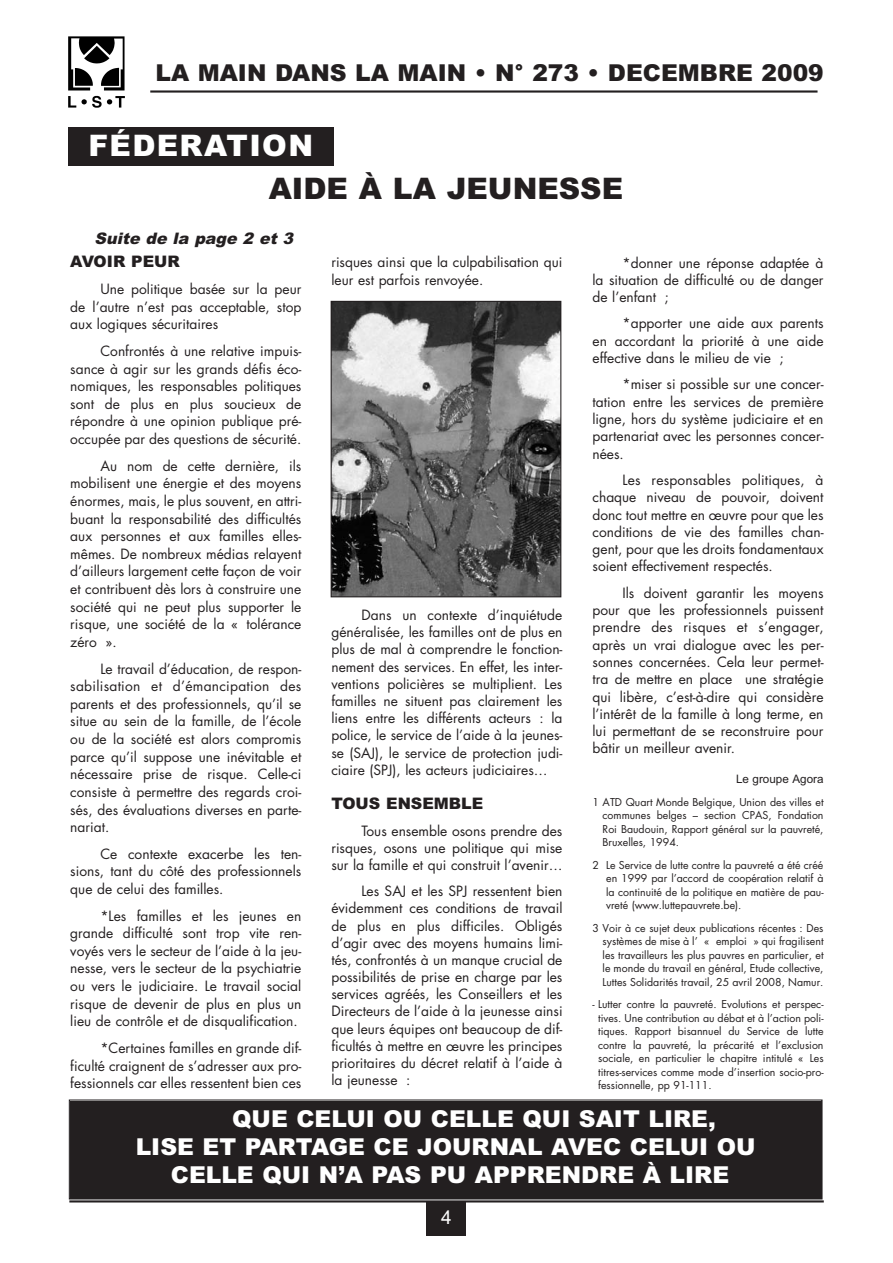
<style>
.page{position:relative;width:893px;height:1263px;background:#fff}
.page>*{position:absolute;margin:0;border:0;box-sizing:border-box;transform-origin:0 0}
.t1{font:900 29.7px "Arial";color:#231f20}
.t2{font:900 29.7px "Arial";letter-spacing:.045em;color:#fff}
.t3{font:900 23.25px "Arial";color:#fff}
.t4{font:900 23.25px "Arial";color:#231f20}
.t5{font:19.05px "Arial";color:#fff}
.t6{font:900 15.9px "Arial";color:#231f20}
.t7{font:italic 900 15.9px "Arial";color:#231f20}
.t8{font:13.8px/17.2px "Futura";color:#231f20;text-align:justify}
.t9{font:11.7px "Arial";color:#231f20}
.t10{font:10.65px/13.5px "Futura";color:#231f20;text-align:justify}
</style>
<div class="page">
<div style="left:427px;top:1202px;width:39px;height:34px;background:#231f20"></div>
<hr style="left:69px;top:1200px;width:755px;height:3px;background:#231f20">
<img style="left:68px;top:36px;width:57px;height:72px">
<hr style="left:150px;top:90px;width:667px;height:3px;background:#231f20">
<div style="left:68px;top:128px;width:265px;height:38px;background:#231f20"></div>
<div style="left:70px;top:1101px;width:751px;height:97px;background:#231f20"></div>
<div style="left:69px;top:1100px;width:753px;height:100px;border:1px solid #231f20"></div>
<img style="left:333px;top:303px;width:226px;height:292px">
<div style="left:331px;top:301px;width:230px;height:296px;border:1px solid #231f20"></div>
<h2 class="t4" style="left:155px;top:65px;width:670px">LA MAIN DANS LA MAIN • N° 273 • DECEMBRE 2009</h2>
<h1 class="t2" style="left:88px;top:135px;width:226px">FÉDERATION</h1>
<h1 class="t1" style="left:269px;top:178px;width:356px">AIDE À LA JEUNESSE</h1>
<p class="t7" style="left:95px;top:232px;width:203px">Suite de la page 2 et 3</p>
<p class="t6" style="left:70px;top:256px;width:111px">AVOIR PEUR</p>
<p class="t8" style="left:70px;top:281px;width:233px;text-indent:30px">Une politique basée sur la peur de l’autre n’est pas acceptable, stop aux logiques sécuritaires</p>
<p class="t8" style="left:70px;top:343px;width:233px;text-indent:30px">Confrontés à une relative impuis&shy;sance à agir sur les grands défis éco&shy;nomiques, les responsables politiques sont de plus en plus soucieux de répondre à une opinion publique pré&shy;occupée par des questions de sécurité.</p>
<p class="t8" style="left:70px;top:458px;width:233px;text-indent:30px">Au nom de cette dernière, ils mobilisent une énergie et des moyens énormes, mais, le plus souvent, en attri&shy;buant la responsabilité des difficultés aux personnes et aux familles elles&shy;mêmes. De nombreux médias relayent d’ailleurs largement cette façon de voir et contribuent dès lors à construire une société qui ne peut plus supporter le risque, une société de la « tolérance zéro ».</p>
<p class="t8" style="left:70px;top:661px;width:233px;text-indent:30px">Le travail d’éducation, de respon&shy;sabilisation et d’émancipation des parents et des professionnels, qu’il se situe au sein de la famille, de l’école ou de la société est alors compromis parce qu’il suppose une inévitable et nécessaire prise de risque. Celle-ci consiste à permettre des regards croi&shy;sés, des évaluations diverses en parte&shy;nariat.</p>
<p class="t8" style="left:70px;top:846px;width:233px;text-indent:30px">Ce contexte exacerbe les ten&shy;sions, tant du côté des professionnels que de celui des familles.</p>
<p class="t8" style="left:70px;top:908px;width:233px;text-indent:30px">*Les familles et les jeunes en grande difficulté sont trop vite ren&shy;voyés vers le secteur de l’aide à la jeu&shy;nesse, vers le secteur de la psychiatrie ou vers le judiciaire. Le travail social risque de devenir de plus en plus un lieu de contrôle et de disqualification.</p>
<p class="t8" style="left:70px;top:1040px;width:233px;text-indent:30px">*Certaines familles en grande dif&shy;ficulté craignent de s’adresser aux pro&shy;fessionnels car elles ressentent bien ces</p>
<p class="t8" style="left:331px;top:255px;width:232px">risques ainsi que la culpabilisation qui leur est parfois renvoyée.</p>
<p class="t8" style="left:331px;top:608px;width:233px;text-indent:30px">Dans un contexte d’inquiétude généralisée, les familles ont de plus en plus de mal à comprendre le fonction&shy;nement des services. En effet, les inter&shy;ventions policières se multiplient. Les familles ne situent pas clairement les liens entre les différents acteurs : la police, le service de l’aide à la jeunes&shy;se (SAJ), le service de protection judi&shy;ciaire (SPJ), les acteurs judiciaires…</p>
<p class="t6" style="left:331px;top:798px;width:153px">TOUS ENSEMBLE</p>
<p class="t8" style="left:331px;top:823px;width:233px;text-indent:30px">Tous ensemble osons prendre des risques, osons une politique qui mise sur la famille et qui construit l’avenir…</p>
<p class="t8" style="left:331px;top:884px;width:233px;text-indent:30px">Les SAJ et les SPJ ressentent bien évidemment ces conditions de travail de plus en plus difficiles. Obligés d’agir avec des moyens humains limi&shy;tés, confrontés à un manque crucial de possibilités de prise en charge par les services agréés, les Conseillers et les Directeurs de l’aide à la jeunesse ainsi que leurs équipes ont beaucoup de dif&shy;ficultés à mettre en œuvre les principes prioritaires du décret relatif à l’aide à la jeunesse :</p>
<p class="t8" style="left:592px;top:255px;width:233px;text-indent:30px">*donner une réponse adaptée à la situation de difficulté ou de danger de l’enfant ;</p>
<p class="t8" style="left:592px;top:316px;width:233px;text-indent:30px">*apporter une aide aux parents en accordant la priorité à une aide effective dans le milieu de vie ;</p>
<p class="t8" style="left:592px;top:377px;width:233px;text-indent:30px">*miser si possible sur une concer&shy;tation entre les services de première ligne, hors du système judiciaire et en partenariat avec les personnes concer&shy;nées.</p>
<p class="t8" style="left:592px;top:472px;width:233px;text-indent:30px">Les responsables politiques, à chaque niveau de pouvoir, doivent donc tout mettre en œuvre pour que les conditions de vie des familles chan&shy;gent, pour que les droits fondamentaux soient effectivement respectés.</p>
<p class="t8" style="left:592px;top:585px;width:233px;text-indent:30px">Ils doivent garantir les moyens pour que les professionnels puissent prendre des risques et s’engager, après un vrai dialogue avec les per&shy;sonnes concernées. Cela leur permet&shy;tra de mettre en place une stratégie qui libère, c’est-à-dire qui considère l’intérêt de la famille à long terme, en lui permettant de se reconstruire pour bâtir un meilleur avenir.</p>
<p class="t9" style="left:736px;top:775px;width:89px">Le groupe Agora</p>
<p class="t10" style="left:602px;top:796px;width:222px;text-indent:-10px">1 ATD Quart Monde Belgique, Union des villes et communes belges – section CPAS, Fondation Roi Baudouin, Rapport général sur la pauvreté, Bruxelles, 1994.</p>
<p class="t10" style="left:606px;top:859px;width:219px;text-indent:-14px">2 Le Service de lutte contre la pauvreté a été créé en 1999 par l’accord de coopération relatif à la continuité de la politique en matière de pau&shy;vreté (www.luttepauvrete.be).</p>
<p class="t10" style="left:602px;top:922px;width:222px;text-indent:-10px">3 Voir à ce sujet deux publications récentes : Des systèmes de mise à l’ « emploi » qui fragilisent les travailleurs les plus pauvres en particulier, et le monde du travail en général, Etude collective, Luttes Solidarités travail, 25 avril 2008, Namur.</p>
<p class="t10" style="left:598px;top:998px;width:227px;text-indent:-6px">- Lutter contre la pauvreté. Evolutions et perspec&shy;tives. Une contribution au débat et à l’action poli&shy;tiques. Rapport bisannuel du Service de lutte contre la pauvreté, la précarité et l’exclusion sociale, en particulier le chapitre intitulé « Les titres-services comme mode d’insertion socio-pro&shy;fessionnelle, pp 91-111.</p>
<h2 class="t3" style="left:232px;top:1111px;width:485px">QUE CELUI OU CELLE QUI SAIT LIRE,</h2>
<h2 class="t3" style="left:136px;top:1139px;width:621px">LISE ET PARTAGE CE JOURNAL AVEC CELUI OU</h2>
<h2 class="t3" style="left:171px;top:1167px;width:560px">CELLE QUI N’A PAS PU APPRENDRE À LIRE</h2>
<h3 class="t5" style="left:441px;top:1210px;width:12px">4</h3>
</div>
